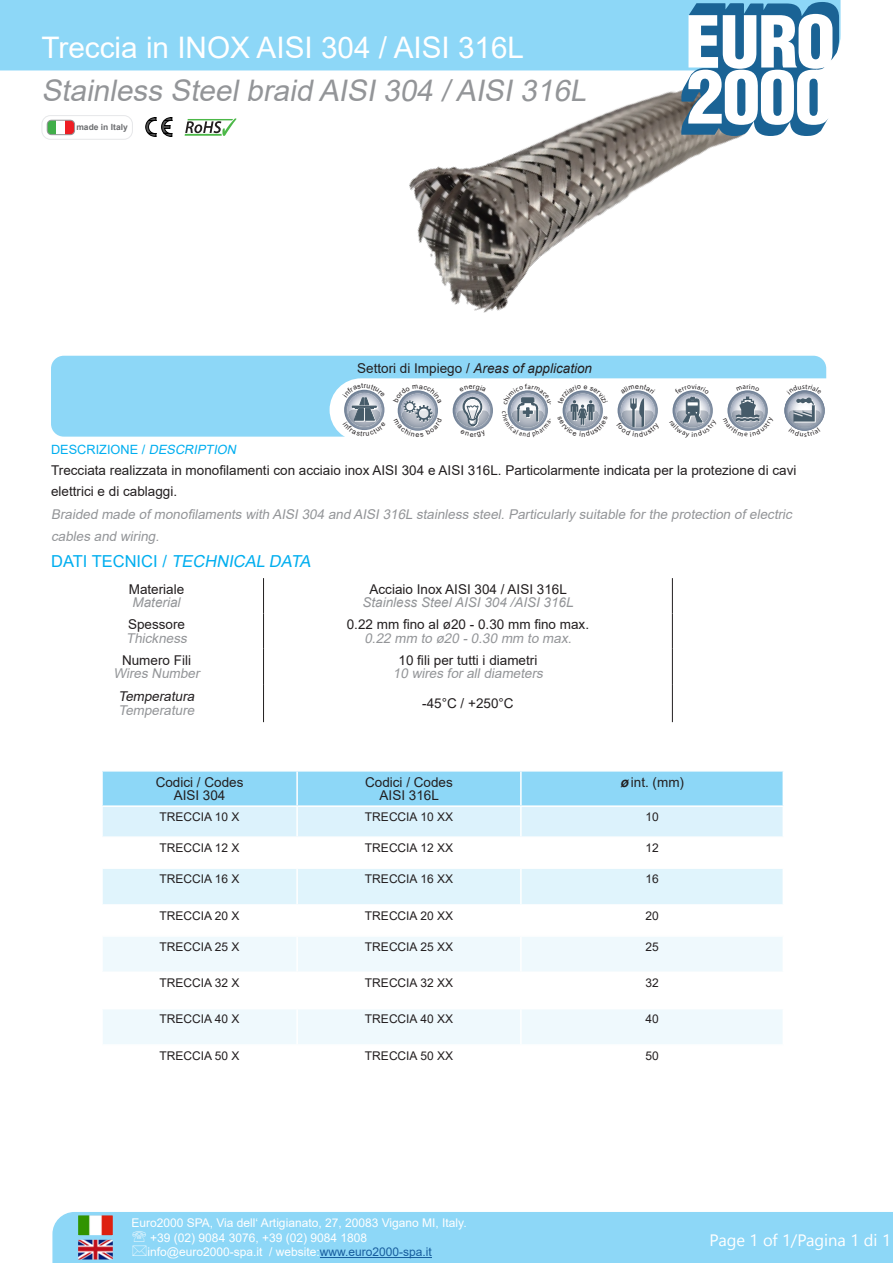
<style>
.page{position:relative;width:893px;height:1263px;background:#fff}
.page>*{position:absolute;margin:0;border:0;box-sizing:border-box;transform-origin:0 0}
.t1{font:italic 29.7px "Arial";color:#939598}
.t2{font:29.7px "Arial";color:#fff}
.t3{font:italic 16.5px "Arial";color:#00aeef}
.t4{font:16.5px "Segoe UI Emoji";color:#fff}
.t5{font:13.5px/21px "Arial";color:#231f20}
.t6{font:italic 13.5px/22.5px "Arial";color:#939598}
.t7{font:italic 13.5px "Arial";color:#939598}
.t8{font:italic 13.5px "Arial";color:#231f20}
.t9{font:italic 13.5px "Arial";color:#231f20}
.t10{font:12.75px "Arial";color:#00aeef}
.t11{font:12px "Arial";color:#231f20}
.t12{font:12px "Arial";color:#fff}
.t13{font:700 8.55px "Arial";color:#6c6d70}
.s1{font-style:normal}
.s2{font-style:italic}
.s3{font-weight:700;font-style:italic}
.s4{color:#175d9e}
</style>
<div class="page">
<img style="left:200px;top:90px;width:613px;height:266px">
<div style="left:41px;top:115px;width:92px;height:25px;border:1px solid #e6e7e9;border-radius:9px"></div>
<div style="left:47px;top:120px;width:9px;height:15px;background:#40ae49"></div>
<div style="left:65px;top:120px;width:10px;height:15px;background:#ee1d23"></div>
<div style="left:47px;top:120px;width:28px;height:15px;border:1px solid #939598;border-radius:4px"></div>
<svg style="left:185px;top:118px;width:52px;height:18px"></svg>
<svg style="left:146px;top:118px;width:26px;height:19px"></svg>
<div style="left:0;top:0;width:841px;height:71px;background:#8dd7f7"></div>
<svg style="left:681px;top:2px;width:158px;height:134px"></svg>
<svg style="left:103px;top:937px;width:679px;height:107px;fill:#eff9fd"></svg>
<svg style="left:102px;top:771px;width:681px;height:133px"></svg>
<hr style="left:296px;top:937px;width:2px;height:34px;background:#fff">
<hr style="left:520px;top:937px;width:2px;height:34px;background:#fff">
<hr style="left:101px;top:971px;width:196px;height:2px;background:#fff">
<hr style="left:297px;top:971px;width:224px;height:2px;background:#fff">
<hr style="left:296px;top:973px;width:2px;height:35px;background:#fff">
<hr style="left:521px;top:971px;width:263px;height:2px;background:#fff">
<hr style="left:520px;top:973px;width:2px;height:35px;background:#fff">
<hr style="left:101px;top:1008px;width:196px;height:1px;background:#fff">
<hr style="left:297px;top:1008px;width:224px;height:1px;background:#fff">
<hr style="left:296px;top:1009px;width:2px;height:35px;background:#fff">
<hr style="left:521px;top:1008px;width:263px;height:1px;background:#fff">
<hr style="left:520px;top:1009px;width:2px;height:35px;background:#fff">
<hr style="left:263px;top:578px;width:1px;height:35px;background:#231f20">
<hr style="left:672px;top:578px;width:1px;height:35px;background:#231f20">
<hr style="left:263px;top:613px;width:1px;height:36px;background:#231f20">
<hr style="left:672px;top:613px;width:1px;height:36px;background:#231f20">
<hr style="left:263px;top:649px;width:1px;height:35px;background:#231f20">
<hr style="left:672px;top:649px;width:1px;height:35px;background:#231f20">
<hr style="left:263px;top:684px;width:1px;height:38px;background:#231f20">
<hr style="left:672px;top:684px;width:1px;height:38px;background:#231f20">
<svg style="left:330px;top:378px;width:497px;height:59px"></svg>
<div style="left:52px;top:1212px;width:841px;height:51px;background:#8dd7f7"></div>
<p class="t2" style="left:41px;top:27px;width:484px">Treccia in INOX AISI 304 / AISI 316L</p>
<p class="t1" style="left:41px;top:70px;width:553px">Stainless Steelbraid AISI304 /AISI316L</p>
<p class="t13" style="left:76px;top:121px;width:53px">made in Italy</p>
<p class="t8" style="left:357px;top:360px;width:236px"><span class="s1">Settori di Impiego /</span> Areas of application</p>
<p class="t10" style="left:51px;top:441px;width:189px">DESCRIZIONE / <span class="s2">DESCRIPTION</span></p>
<p class="t5" style="left:51px;top:460px;width:747px">Trecciata realizzata in monofilamenti con acciaio inox AISI 304 e AISI 316L. Particolarmente indicata per la protezione di cavi elettrici e di cablaggi.</p>
<p class="t6" style="left:51px;top:503px;width:746px">Braided made ofmonofilaments with AISI304 and AISI316L stainless steel.Particularly suitable forthe protection ofelectric cables and wiring.</p>
<p class="t3" style="left:51px;top:550px;width:265px"><span class="s1">D AT I T E C N I C I /</span> TECHNICAL DATA</p>
<p class="t5" style="left:129px;top:579px;width:57px">Materiale</p>
<p class="t7" style="left:132px;top:594px;width:50px">Material</p>
<p class="t5" style="left:369px;top:579px;width:199px">Acciaio Inox AISI 304 / AISI 316L</p>
<p class="t7" style="left:362px;top:594px;width:213px">Stainless Steel AISI 304 /AISI 316L</p>
<p class="t5" style="left:128px;top:614px;width:59px">Spessore</p>
<p class="t6" style="left:126px;top:627px;width:66px">Thickness</p>
<p class="t5" style="left:347px;top:614px;width:244px">0.22 mm fino al ø20 - 0.30 mm fino max.</p>
<p class="t6" style="left:364px;top:627px;width:212px">0.22 mm to ø20 -0.30 mm to max.</p>
<p class="t5" style="left:122px;top:649px;width:70px">Numero Fili</p>
<p class="t6" style="left:113px;top:662px;width:91px">Wires Number</p>
<p class="t5" style="left:399px;top:649px;width:140px">10 fili per tutti i diametri</p>
<p class="t6" style="left:393px;top:662px;width:155px">10 wires foralldiameters</p>
<p class="t9" style="left:119px;top:687px;width:81px">Temperatura</p>
<p class="t6" style="left:119px;top:699px;width:81px">Temperature</p>
<p class="t5" style="left:422px;top:693px;width:93px">-45°C / +250°C</p>
<p class="t5" style="left:156px;top:771px;width:89px">Codici / Codes</p>
<p class="t5" style="left:174px;top:785px;width:53px">AISI 304</p>
<p class="t5" style="left:365px;top:771px;width:89px">Codici / Codes</p>
<p class="t5" style="left:380px;top:785px;width:61px">AISI 316L</p>
<p class="t5" style="left:620px;top:771px;width:65px"><span class="s3">ø</span>int. (mm)</p>
<p class="t11" style="left:160px;top:808px;width:82px">TRECCIA 10 X</p>
<p class="t11" style="left:365px;top:808px;width:90px">TRECCIA 10 XX</p>
<p class="t11" style="left:645px;top:808px;width:15px">10</p>
<p class="t11" style="left:160px;top:839px;width:82px">TRECCIA 12 X</p>
<p class="t11" style="left:365px;top:839px;width:90px">TRECCIA 12 XX</p>
<p class="t11" style="left:645px;top:839px;width:15px">12</p>
<p class="t11" style="left:160px;top:870px;width:82px">TRECCIA 16 X</p>
<p class="t11" style="left:365px;top:870px;width:90px">TRECCIA 16 XX</p>
<p class="t11" style="left:645px;top:870px;width:15px">16</p>
<p class="t11" style="left:160px;top:907px;width:82px">TRECCIA 20 X</p>
<p class="t11" style="left:365px;top:907px;width:90px">TRECCIA 20 XX</p>
<p class="t11" style="left:645px;top:907px;width:15px">20</p>
<p class="t11" style="left:160px;top:938px;width:82px">TRECCIA 25 X</p>
<p class="t11" style="left:365px;top:938px;width:90px">TRECCIA 25 XX</p>
<p class="t11" style="left:645px;top:938px;width:15px">25</p>
<p class="t11" style="left:160px;top:974px;width:82px">TRECCIA 32 X</p>
<p class="t11" style="left:365px;top:974px;width:90px">TRECCIA 32 XX</p>
<p class="t11" style="left:645px;top:974px;width:15px">32</p>
<p class="t11" style="left:160px;top:1011px;width:82px">TRECCIA 40 X</p>
<p class="t11" style="left:365px;top:1011px;width:90px">TRECCIA 40 XX</p>
<p class="t11" style="left:645px;top:1011px;width:15px">40</p>
<p class="t11" style="left:160px;top:1047px;width:82px">TRECCIA 50 X</p>
<p class="t11" style="left:365px;top:1047px;width:90px">TRECCIA 50 XX</p>
<p class="t11" style="left:645px;top:1047px;width:15px">50</p>
<p class="t12" style="left:131px;top:1215px;width:337px">Euro2000 SPA, Via dell‘ Artigianato, 27, 20083 Vigano MI, Italy.</p>
<p class="t12" style="left:150px;top:1229px;width:218px">+39 (02) 9084 3076, +39 (02) 9084 1808</p>
<p class="t12" style="left:148px;top:1244px;width:286px">info@euro2000-spa.it / website:<span class="s4">www.euro2000-spa.it</span></p>
<p class="t4" style="left:828px;top:1230px;width:11px">■</p>
</div>
